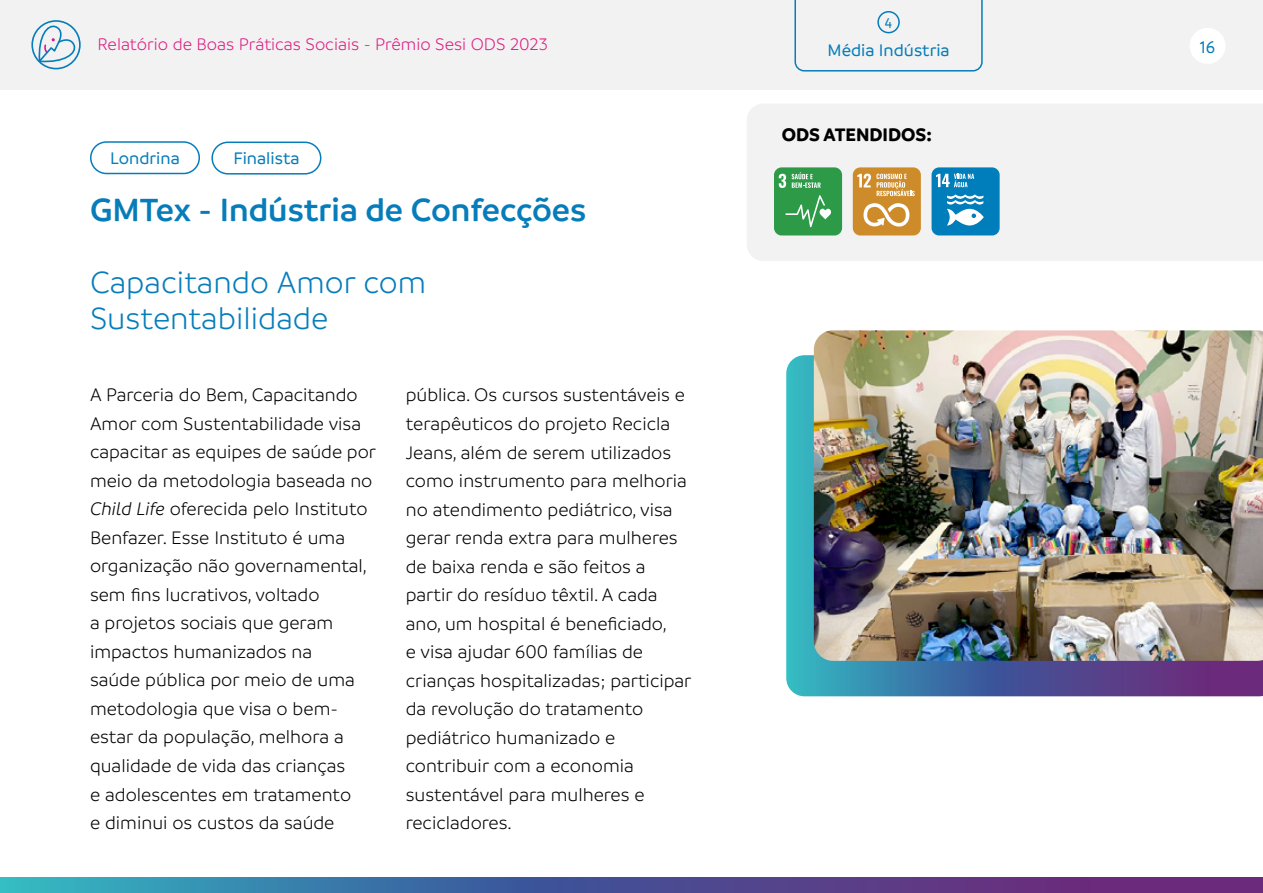
<style>
.page{position:relative;width:1263px;height:893px;background:#fff}
.page>*{position:absolute;margin:0;border:0;box-sizing:border-box;transform-origin:0 0}
.t1{font:600 34.5px "Branding";color:#067dba}
.t2{font:300 33px/36px "Branding";color:#067dba}
.t3{font:300 19.5px/28.5px "Branding";color:#000}
.t4{font:700 19.5px "Branding";color:#000}
.t5{font:300 18px "Branding";color:#df1a82}
.t6{font:500 18px "Branding";color:#067dba}
.t7{font:500 15px "Branding";color:#067dba}
.s1{font-style:italic}
</style>
<div class="page">
<div style="left:0;top:0;width:1263px;height:90px;background:#f2f2f2"></div>
<div style="left:31px;top:20px;width:50px;height:49px;border:2px solid #067dba;border-radius:50%"></div>
<svg style="left:37px;top:24px;width:40px;height:39px"></svg>
<div style="left:1189px;top:28px;width:36px;height:36px;background:#fff;border-radius:50%"></div>
<svg style="left:0;top:878px;width:1263px;height:15px;background:#4b5b97"></svg>
<svg style="left:786px;top:355px;width:477px;height:341px;background:#467ca6"></svg>
<div style="left:747px;top:104px;width:516px;height:157px;background:#f2f2f2"></div>
<div style="left:853px;top:167px;width:68px;height:68px;background:#cd8b2a;border-radius:8px"></div>
<svg style="left:863px;top:203px;width:46px;height:24px"></svg>
<svg style="left:857px;top:174px;width:58px;height:22px"></svg>
<div style="left:931px;top:167px;width:69px;height:68px;background:#007dbb;border-radius:8px"></div>
<svg style="left:947px;top:194px;width:37px;height:31px"></svg>
<svg style="left:936px;top:174px;width:38px;height:13px"></svg>
<div style="left:774px;top:167px;width:68px;height:68px;background:#2d9a47;border-radius:8px"></div>
<svg style="left:785px;top:195px;width:46px;height:32px"></svg>
<svg style="left:779px;top:174px;width:7px;height:14px"></svg>
<svg style="left:792px;top:172px;width:29px;height:16px"></svg>
<div style="left:90px;top:141px;width:110px;height:33px;border:2px solid #067dba;border-radius:16px"></div>
<svg style="left:794px;top:0;width:189px;height:72px"></svg>
<div style="left:877px;top:11px;width:23px;height:22px;border:2px solid #067dba;border-radius:50%"></div>
<div style="left:211px;top:142px;width:110px;height:33px;border:2px solid #067dba;border-radius:16px"></div>
<img style="left:814px;top:330px;width:449px;height:331px">
<p class="t7" style="left:885px;top:15px;width:9px">4</p>
<p class="t5" style="left:98px;top:35px;width:452px">Relatório de Boas Práticas Sociais - Prêmio Sesi ODS 2023</p>
<p class="t6" style="left:1200px;top:38px;width:17px">16</p>
<p class="t6" style="left:827px;top:41px;width:124px">Média Indústria</p>
<p class="t6" style="left:110px;top:148px;width:71px">Londrina</p>
<p class="t6" style="left:233px;top:149px;width:67px">Finalista</p>
<h1 class="t1" style="left:90px;top:191px;width:498px">GMTex - Indústria de Confecções</h1>
<h2 class="t2" style="left:90px;top:265px;width:338px">Capacitando Amor com<br>Sustentabilidade</h2>
<p class="t3" style="left:90px;top:381px;width:288px">A Parceria do Bem, Capacitando<br>Amor com Sustentabilidade visa capacitar as equipes de saúde por meio da metodologia baseada no<br><span class="s1">Child Life</span> oferecida pelo Instituto<br>Benfazer. Esse Instituto é uma organização não governamental, sem fins lucrativos, voltado<br>a projetos sociais que geram impactos humanizados na<br>saúde pública por meio de uma metodologia que visa o bem&shy;estar da população, melhora a qualidade de vida das crianças<br>e adolescentes em tratamento<br>e diminui os custos da saúde</p>
<p class="t3" style="left:406px;top:381px;width:287px">pública. Os cursos sustentáveis e terapêuticos do projeto Recicla<br>Jeans, além de serem utilizados como instrumento para melhoria no atendimento pediátrico, visa gerar renda extra para mulheres de baixa renda e são feitos a partir do resíduo têxtil. A cada ano, um hospital é beneficiado,<br>e visa ajudar 600 famílias de crianças hospitalizadas; participar da revolução do tratamento pediátrico humanizado e contribuir com a economia sustentável para mulheres e recicladores.</p>
<p class="t4" style="left:782px;top:124px;width:152px">ODS ATENDIDOS:</p>
</div>
